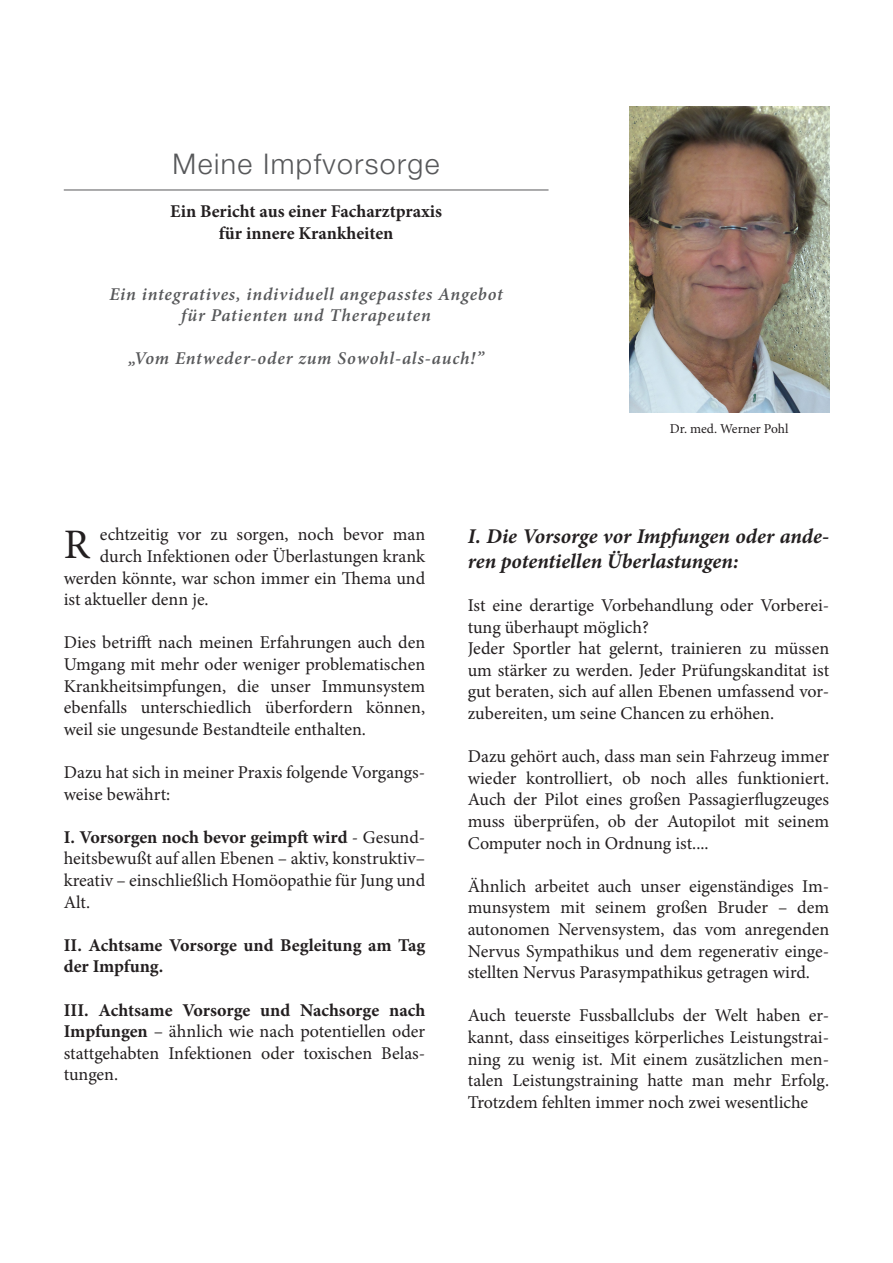
<style>
.page{position:relative;width:893px;height:1263px;background:#fff}
.page>*{position:absolute;margin:0;border:0;box-sizing:border-box;transform-origin:0 0}
.t1{font:42px "Minion Pro";color:#231f20}
.t2{font:300 28.5px "Helvetica Neue LT Std";letter-spacing:.05em;color:#57585a}
.t3{font:italic 700 21px/25.2px "Minion Pro";color:#231f20}
.t4{font:18px/21.6px "Minion Pro";color:#231f20;text-align:justify}
.t5{font:italic 600 18px "Minion Pro";letter-spacing:.045em;color:#57585a}
.t6{font:700 18px/21.6px "Minion Pro";color:#231f20}
.t7{font:13.5px "Minion Pro";color:#231f20}
.s1{font-weight:700}
</style>
<div class="page">
<hr style="left:64px;top:190px;width:485px;height:1px;background:#57585a">
<img style="left:629px;top:106px;width:200px;height:306px">
<p class="t2" style="left:173px;top:146px;width:269px">Meine Impfvorsorge</p>
<p class="t6" style="left:170px;top:200px;width:273px">Ein Bericht aus einer Facharztpraxis</p>
<p class="t6" style="left:219px;top:222px;width:176px">für innere Krankheiten</p>
<p class="t5" style="left:109px;top:281px;width:395px">Ein integratives, individuell angepasstes Angebot</p>
<p class="t5" style="left:181px;top:303px;width:251px">für Patienten und Therapeuten</p>
<p class="t5" style="left:128px;top:346px;width:357px">„Vom Entweder-oder zum Sowohl-als-auch!”</p>
<p class="t7" style="left:670px;top:419px;width:120px">Dr. med. Werner Pohl</p>
<p class="t4" style="left:100px;top:524px;width:327px">echtzeitig vor zu sorgen, noch bevor man</p>
<p class="t4" style="left:100px;top:545px;width:327px">durch Infektionen oder Überlastungen krank</p>
<p class="t4" style="left:64px;top:567px;width:363px">werden könnte, war schon immer ein Thema und</p>
<p class="t4" style="left:64px;top:589px;width:146px">ist aktueller denn je.</p>
<p class="t4" style="left:64px;top:632px;width:363px">Dies betrifft nach meinen Erfahrungen auch den Umgang mit mehr oder weniger problematischen Krankheitsimpfungen, die unser Immunsystem ebenfalls unterschiedlich überfordern können, weil sie ungesunde Bestandteile enthalten.</p>
<p class="t4" style="left:64px;top:761px;width:363px">Dazu hat sich in meiner Praxis folgende Vorgangs&shy;weise bewährt:</p>
<p class="t4" style="left:64px;top:826px;width:363px"><span class="s1">I. Vorsorgen noch bevor geimpft wird</span> - Gesund&shy;heitsbewußt auf allen Ebenen – aktiv, konstruktiv– kreativ – einschließlich Homöopathie für Jung und Alt.</p>
<p class="t6" style="left:64px;top:934px;width:363px">II. Achtsame Vorsorge und Begleitung am Tag der Impfung.</p>
<p class="t4" style="left:64px;top:999px;width:363px"><span class="s1">III. Achtsame Vorsorge und Nachsorge nach Impfungen</span> – ähnlich wie nach potentiellen oder stattgehabten Infektionen oder toxischen Belas&shy;tungen.</p>
<p class="t1" style="left:64px;top:516px;width:28px">R</p>
<p class="t3" style="left:468px;top:523px;width:363px">I. Die Vorsorge vor Impfungen oder ande&shy;ren potentiellen Überlastungen:</p>
<p class="t4" style="left:468px;top:594px;width:363px">Ist eine derartige Vorbehandlung oder Vorberei&shy;tung überhaupt möglich?</p>
<p class="t4" style="left:468px;top:638px;width:363px">Jeder Sportler hat gelernt, trainieren zu müssen um stärker zu werden. Jeder Prüfungskanditat ist gut beraten, sich auf allen Ebenen umfassend vor&shy;zubereiten, um seine Chancen zu erhöhen.</p>
<p class="t4" style="left:468px;top:746px;width:363px">Dazu gehört auch, dass man sein Fahrzeug immer wieder kontrolliert, ob noch alles funktioniert.<br>Auch der Pilot eines großen Passagierflugzeuges muss überprüfen, ob der Autopilot mit seinem Computer noch in Ordnung ist....</p>
<p class="t4" style="left:468px;top:875px;width:363px">Ähnlich arbeitet auch unser eigenständiges Im&shy;munsystem mit seinem großen Bruder – dem autonomen Nervensystem, das vom anregenden Nervus Sympathikus und dem regenerativ einge&shy;stellten Nervus Parasympathikus getragen wird.</p>
<p class="t4" style="left:468px;top:1005px;width:363px">Auch teuerste Fussballclubs der Welt haben er&shy;kannt, dass einseitiges körperliches Leistungstrai&shy;ning zu wenig ist. Mit einem zusätzlichen men&shy;talen Leistungstraining hatte man mehr Erfolg.<br>Trotzdem fehlten immer noch zwei wesentliche</p>
</div>
